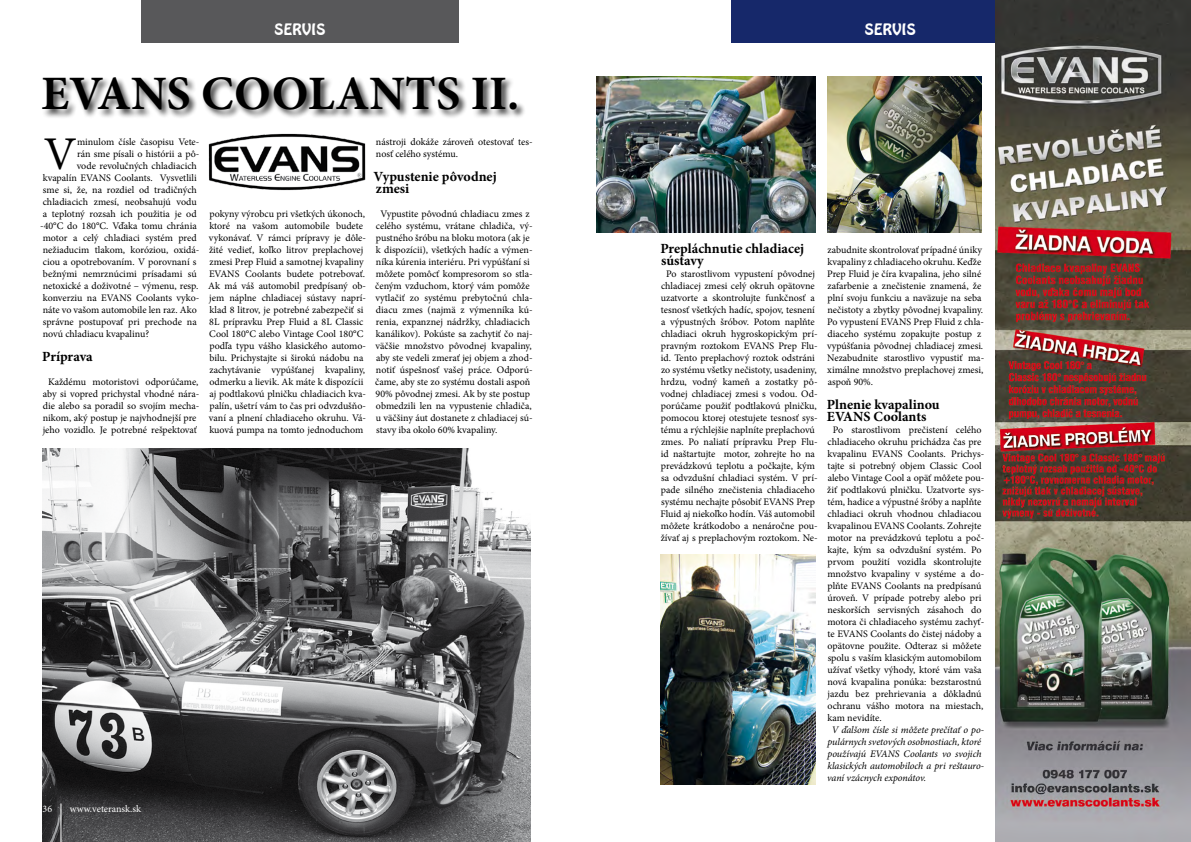
<style>
.page{position:relative;width:1191px;height:842px;background:#fff}
.page>*{position:absolute;margin:0;border:0;box-sizing:border-box;transform-origin:0 0}
.t1{font:700 48px "Minion Pro";color:#000}
.t2{font:46.9px "Minion Pro";color:#000}
.t3{font:700 14px/12px "Minion Pro";color:#000}
.t4{font:14px "Flick CE Roman";letter-spacing:.025em;color:#fff}
.t5{font:10px/12px "Minion Pro";color:#000}
.t6{font:italic 10px/12px "Minion Pro";letter-spacing:-.01em;color:#000}
.t7{font:10px "Minion Pro";color:#fff}
</style>
<div class="page">
<img style="left:208px;top:133px;width:158px;height:58px">
<div style="left:41px;top:76px;width:485px;height:43px;background:#000;opacity:.75"></div>
<img style="left:43px;top:449px;width:487px;height:393px">
<img style="left:597px;top:77px;width:218px;height:156px">
<img style="left:827px;top:77px;width:155px;height:156px">
<img style="left:660px;top:554px;width:155px;height:231px">
<div style="left:141px;top:0;width:318px;height:43px;background:#58585a"></div>
<div style="left:731px;top:0;width:318px;height:43px;background:#16286a"></div>
<hr style="left:61px;top:803px;width:1px;height:39px;background:#fff">
<img style="left:995px;top:0;width:196px;height:842px">
<h3 class="t4" style="left:274px;top:19px;width:53px">SERVIS</h3>
<h3 class="t4" style="left:864px;top:19px;width:53px">SERVIS</h3>
<h1 class="t1" style="left:41px;top:60px;width:479px">EVANS COOLANTS II.</h1>
<h2 class="t2" style="left:44px;top:123px;width:34px">V</h2>
<p class="t5" style="left:77px;top:136px;width:124px">minulom čísle časopisu Vete-</p>
<p class="t5" style="left:77px;top:148px;width:124px">rán sme písali o histórii a pô-</p>
<p class="t5" style="left:77px;top:160px;width:122px">vode revolučných chladiacich</p>
<p class="t5" style="left:43px;top:172px;width:155px">kvapalín EVANS Coolants. Vysvetlili</p>
<p class="t5" style="left:43px;top:184px;width:155px">sme si, že, na rozdiel od tradičných</p>
<p class="t5" style="left:43px;top:196px;width:155px">chladiacich zmesí, neobsahujú vodu</p>
<p class="t5" style="left:43px;top:208px;width:155px">a teplotný rozsah ich použitia je od</p>
<p class="t5" style="left:40px;top:220px;width:158px">-40°C do 180°C. Vďaka tomu chránia</p>
<p class="t5" style="left:43px;top:232px;width:155px">motor a celý chladiaci systém pred</p>
<p class="t5" style="left:43px;top:244px;width:158px">nežiaducim tlakom, koróziou, oxidá-</p>
<p class="t5" style="left:43px;top:256px;width:155px">ciou a opotrebovaním. V porovnaní s</p>
<p class="t5" style="left:43px;top:268px;width:155px">bežnými nemrznúcimi prísadami sú</p>
<p class="t5" style="left:43px;top:280px;width:157px">netoxické a doživotné – výmenu, resp.</p>
<p class="t5" style="left:43px;top:292px;width:158px">konverziu na EVANS Coolants vyko-</p>
<p class="t5" style="left:43px;top:304px;width:155px">náte vo vašom automobile len raz. Ako</p>
<p class="t5" style="left:43px;top:316px;width:155px">správne postupovať pri prechode na</p>
<p class="t5" style="left:43px;top:328px;width:108px">novú chladiacu kvapalinu?</p>
<h3 class="t3" style="left:42px;top:350px;width:52px">Príprava</h3>
<p class="t5" style="left:43px;top:376px;width:158px;text-align:center">Každému motoristovi odporúčame, aby si vopred prichystal vhodné nára&shy;die alebo sa poradil so svojím mecha&shy;nikom, aký postup je najvhodnejší pre jeho vozidlo. Je potrebné rešpektovať</p>
<p class="t5" style="left:208px;top:208px;width:159px">pokyny výrobcu pri všetkých úkonoch, ktoré na vašom automobile budete vykonávať. V rámci prípravy je dôle&shy;žité vedieť, koľko litrov preplachovej zmesi Prep Fluid a samotnej kvapaliny EVANS Coolants budete potrebovať.<br>Ak má váš automobil predpísaný ob&shy;jem náplne chladiacej sústavy naprí&shy;klad 8 litrov, je potrebné zabezpečiť si 8L prípravku Prep Fluid a 8L Classic Cool 180°C alebo Vintage Cool 180°C podľa typu vášho klasického automo&shy;bilu. Prichystajte si širokú nádobu na zachytávanie vypúšťanej kvapaliny, odmerku a lievik. Ak máte k dispozícii aj podtlakovú plničku chladiacich kva&shy;palín, ušetrí vám to čas pri odvzdušňo&shy;vaní a plnení chladiaceho okruhu. Vá&shy;kuová pumpa na tomto jednoduchom</p>
<p class="t5" style="left:376px;top:136px;width:158px">nástroji dokáže zároveň otestovať tes&shy;nosť celého systému.</p>
<h3 class="t3" style="left:373px;top:170px;width:125px">Vypustenie pôvodnej zmesi</h3>
<p class="t5" style="left:375px;top:208px;width:159px;text-indent:5px">Vypustite pôvodnú chladiacu zmes z celého systému, vrátane chladiča, vý&shy;pustného šróbu na bloku motora (ak je k dispozícii), všetkých hadíc a výmen&shy;níka kúrenia interiéru. Pri vypúšťaní si môžete pomôcť kompresorom so stla&shy;čeným vzduchom, ktorý vám pomôže vytlačiť zo systému prebytočnú chla&shy;diacu zmes (najmä z výmenníka kú&shy;renia, expanznej nádržky, chladiacich kanálikov). Pokúste sa zachytiť čo naj&shy;väčšie množstvo pôvodnej kvapaliny, aby ste vedeli zmerať jej objem a zhod&shy;notiť úspešnosť vašej práce. Odporú&shy;čame, aby ste zo systému dostali aspoň 90% pôvodnej zmesi. Ak by ste postup obmedzili len na vypustenie chladiča, u väčšiny áut dostanete z chladiacej sú&shy;stavy iba okolo 60% kvapaliny.</p>
<p class="t7" style="left:43px;top:802px;width:11px">36</p>
<p class="t7" style="left:70px;top:802px;width:73px">www.veteransk.sk</p>
<h3 class="t3" style="left:660px;top:242px;width:145px">Prepláchnutie chladiacej sústavy</h3>
<p class="t5" style="left:660px;top:268px;width:159px;text-align:center">Po starostlivom vypustení pôvodnej chladiacej zmesi celý okruh opätovne uzatvorte a skontrolujte funkčnosť a tesnosť všetkých hadíc, spojov, tesnení a výpustných šróbov. Potom naplňte chladiaci okruh hygroskopickým prí&shy;pravným roztokom EVANS Prep Flu&shy;id. Tento preplachový roztok odstráni zo systému všetky nečistoty, usadeniny, hrdzu, vodný kameň a zostatky pô&shy;vodnej chladiacej zmesi s vodou. Od&shy;porúčame použiť podtlakovú plničku, pomocou ktorej otestujete tesnosť sys&shy;tému a rýchlejšie naplníte preplachovú zmes. Po naliatí prípravku Prep Flu&shy;id naštartujte motor, zohrejte ho na prevádzkovú teplotu a počkajte, kým sa odvzdušní chladiaci systém. V prí&shy;pade silného znečistenia chladiaceho systému nechajte pôsobiť EVANS Prep Fluid aj niekoľko hodín. Váš automobil môžete krátkodobo a nenáročne pou&shy;žívať aj s preplachovým roztokom. Ne-</p>
<p class="t5" style="left:827px;top:244px;width:159px">zabudnite skontrolovať prípadné úniky kvapaliny z chladiaceho okruhu. Keďže Prep Fluid je číra kvapalina, jeho silné zafarbenie a znečistenie znamená, že plní svoju funkciu a naväzuje na seba nečistoty a zbytky pôvodnej kvapaliny.<br>Po vypustení EVANS Prep Fluid z chla&shy;diaceho systému zopakujte postup z vypúšťania pôvodnej chladiacej zmesi.<br>Nezabudnite starostlivo vypustiť ma&shy;ximálne množstvo preplachovej zmesi, aspoň 90%.</p>
<h3 class="t3" style="left:827px;top:398px;width:114px">Plnenie kvapalinou<br>EVANS Coolants</h3>
<p class="t5" style="left:827px;top:424px;width:158px;text-indent:6px">Po starostlivom prečistení celého chladiaceho okruhu prichádza čas pre kvapalinu EVANS Coolants. Prichys&shy;tajte si potrebný objem Classic Cool alebo Vintage Cool a opäť môžete pou&shy;žiť podtlakovú plničku. Uzatvorte sys&shy;tém, hadice a výpustné šróby a naplňte chladiaci okruh vhodnou chladiacou kvapalinou EVANS Coolants. Zohrejte motor na prevádzkovú teplotu a poč&shy;kajte, kým sa odvzdušní systém. Po prvom použití vozidla skontrolujte množstvo kvapaliny v systéme a do&shy;plňte EVANS Coolants na predpísanú úroveň. V prípade potreby alebo pri neskorších servisných zásahoch do motora či chladiaceho systému zachyť&shy;te EVANS Coolants do čistej nádoby a opätovne použite. Odteraz si môžete spolu s vaším klasickým automobilom užívať všetky výhody, ktoré vám vaša nová kvapalina ponúka: bezstarostnú jazdu bez prehrievania a dôkladnú ochranu vášho motora na miestach, kam nevidíte.</p>
<p class="t6" style="left:827px;top:724px;width:158px;text-indent:5px">V ďalšom čísle si môžete prečítať o po&shy;pulárnych svetových osobnostiach, ktoré používajú EVANS Coolants vo svojich klasických automobiloch a pri reštauro&shy;vaní vzácnych exponátov.</p>
</div>
